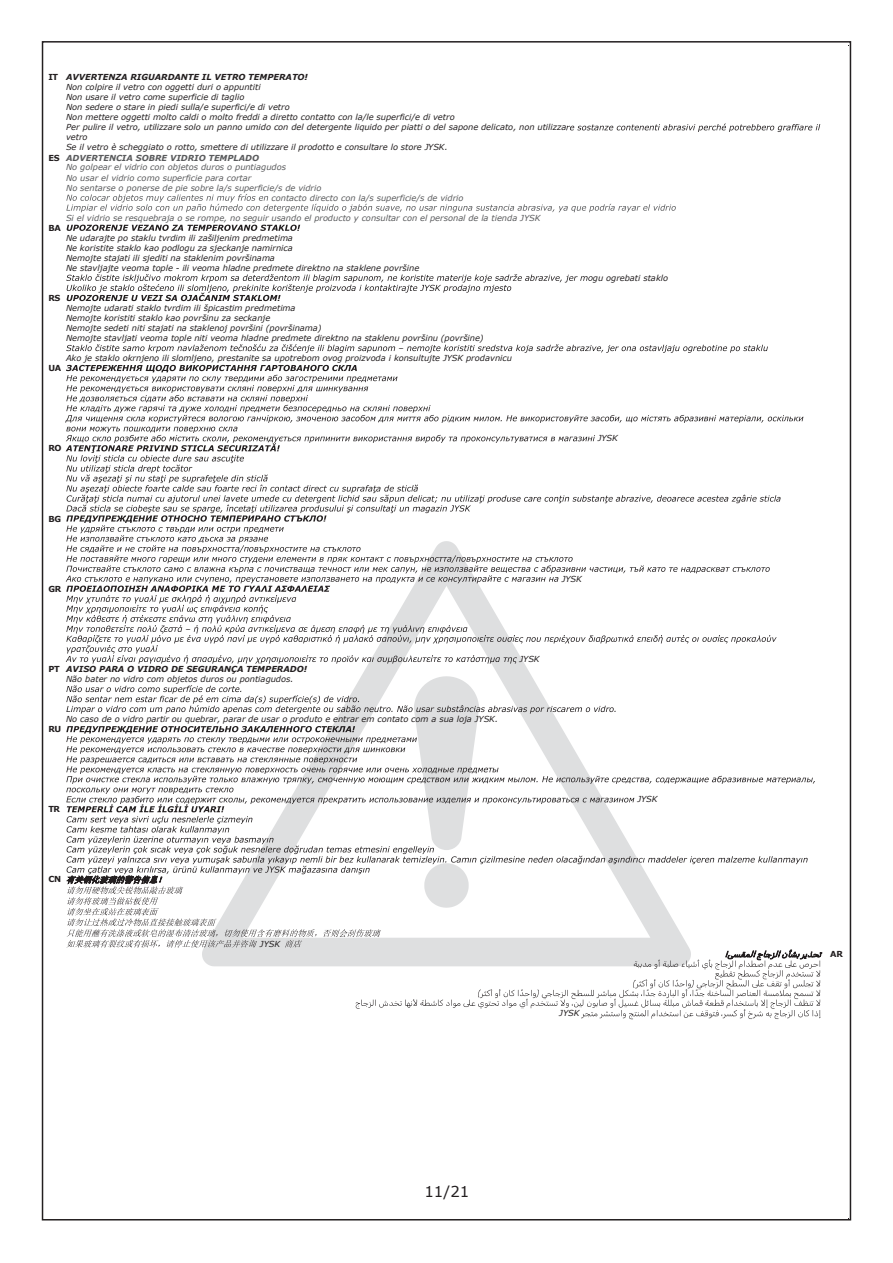
<style>
.page{position:relative;width:893px;height:1263px;background:#fff}
.page>*{position:absolute;margin:0;border:0;box-sizing:border-box;transform-origin:0 0}
.t1{font:15px "Verdana";color:#231f20}
.t2{font:italic 8.25px/10.1px "Verdana";color:#231f20}
.t3{font:italic 8.25px "Verdana";color:#5a5b5d}
.t4{font:italic 700 8.25px "Verdana";color:#231f20}
.t5{font:italic 700 8.25px "Verdana";color:#5a5b5d}
.t6{font:700 8.25px "Verdana";letter-spacing:-.045em;color:#231f20}
.s1{font-style:normal}
.s2{font-style:normal;color:#231f20}
.s3{font-weight:700;font-style:normal}
.s4{font-weight:700}
</style>
<div class="page">
<svg style="left:566px;top:124px;width:254px;height:8px"></svg>
<svg style="left:66px;top:194px;width:610px;height:18px"></svg>
<svg style="left:67px;top:225px;width:233px;height:6px"></svg>
<svg style="left:66px;top:274px;width:527px;height:27px"></svg>
<svg style="left:66px;top:344px;width:329px;height:9px"></svg>
<svg style="left:407px;top:344px;width:361px;height:9px"></svg>
<svg style="left:65px;top:365px;width:738px;height:299px"></svg>
<svg style="left:66px;top:676px;width:756px;height:343px"></svg>
<p class="t4" style="left:48px;top:72px;width:261px"><span class="s1">IT</span> AVVERTENZA RIGUARDANTE IL VETRO TEMPERATO!</p>
<p class="t2" style="left:66px;top:82px;width:196px">Non colpire il vetro con oggetti duri o appuntiti</p>
<p class="t2" style="left:66px;top:92px;width:180px">Non usare il vetro come superficie di taglio</p>
<p class="t2" style="left:66px;top:102px;width:225px">Non sedere o stare in piedi sulla/e superfici/e di vetro</p>
<p class="t2" style="left:66px;top:113px;width:390px">Non mettere oggetti molto caldi o molto freddi a diretto contatto con la/le superfici/e di vetro</p>
<p class="t2" style="left:66px;top:122px;width:502px">Per pulire il vetro, utilizzare solo un panno umido con del detergente liquido per piatti o del sapone delicato, non utilizza</p>
<p class="t2" style="left:66px;top:132px;width:23px">vetro</p>
<p class="t2" style="left:66px;top:143px;width:383px">Se il vetro è scheggiato o rotto, smettere di utilizzare il prodotto e consultare lo store JYSK.</p>
<p class="t5" style="left:49px;top:152px;width:212px"><span class="s2">ES</span> ADVERTENCIA SOBRE VIDRIO TEMPLADO</p>
<p class="t3" style="left:66px;top:162px;width:221px">No golpear el vidrio con objetos duros o puntiagudos</p>
<p class="t3" style="left:66px;top:172px;width:187px">No usar el vidrio como superficie para cortar</p>
<p class="t3" style="left:66px;top:182px;width:257px">No sentarse o ponerse de pie sobre la/s superficie/s de vidrio</p>
<p class="t3" style="left:271px;top:192px;width:194px">contacto directo con la/s superficie/s de vidrio</p>
<p class="t3" style="left:66px;top:212px;width:476px">Si el vidrio se resquebraja o se rompe, no seguir usando el producto y consultar con el personal de la tienda JYSK</p>
<p class="t6" style="left:49px;top:222px;width:14px">BA</p>
<p class="t2" style="left:66px;top:233px;width:355px">Ne udarajte po staklu tvrdim ili zašiljenim predmetima<br>Ne koristite staklo kao podlogu za sjeckanje namirnica<br>Nemojte stajati ili sjediti na staklenim površinama<br>Ne stavljajte veoma tople - ili veoma hladne predmete direktno na staklene površine</p>
<p class="t6" style="left:48px;top:293px;width:13px">RS</p>
<p class="t2" style="left:66px;top:303px;width:231px">Nemojte udarati staklo tvrdim ili špicastim predmetima</p>
<p class="t2" style="left:66px;top:313px;width:206px">Nemojte koristiti staklo kao površinu za seckanje</p>
<p class="t2" style="left:66px;top:323px;width:257px">Nemojte sedeti niti stajati na staklenoj površini (površinama)</p>
<p class="t2" style="left:66px;top:333px;width:419px">Nemojte stavljati veoma tople niti veoma hladne predmete direktno na staklenu površinu (površine)</p>
<p class="t2" style="left:399px;top:343px;width:7px">–</p>
<p class="t2" style="left:66px;top:353px;width:447px">Ako je staklo okrnjeno ili slomljeno, prestanite sa upotrebom ovog proizvoda i konsultujte JYSK prodavnicu</p>
<p class="t6" style="left:49px;top:363px;width:14px">UA</p>
<p class="t2" style="left:593px;top:273px;width:77px">gu ogrebati staklo</p>
<p class="t6" style="left:48px;top:443px;width:15px">RO</p>
<p class="t2" style="left:598px;top:433px;width:22px">JYSK</p>
<p class="t6" style="left:48px;top:513px;width:14px">BG</p>
<p class="t6" style="left:48px;top:583px;width:14px">GR</p>
<p class="t2" style="left:185px;top:624px;width:7px">–</p>
<p class="t2" style="left:48px;top:664px;width:260px;text-align:center"><span class="s3">PT</span> <span class="s4">AVISO PARA O VIDRO DE SEGURANÇA TEMPERADO!<br></span>Não bater no vidro com objetos duros ou pontiagudos.</p>
<p class="t2" style="left:66px;top:714px;width:433px">No caso de o vidro partir ou quebrar, parar de usar o produto e entrar em contato com a sua loja JYSK.</p>
<p class="t6" style="left:49px;top:724px;width:14px">RU</p>
<p class="t2" style="left:562px;top:574px;width:22px">JYSK</p>
<p class="t2" style="left:519px;top:654px;width:22px">JYSK</p>
<p class="t6" style="left:48px;top:804px;width:13px">TR</p>
<p class="t2" style="left:637px;top:794px;width:22px">JYSK</p>
<p class="t6" style="left:48px;top:874px;width:14px">CN</p>
<p class="t2" style="left:260px;top:939px;width:22px">JYSK</p>
<p class="t2" style="left:559px;top:1008px;width:22px">JYSK</p>
<h1 class="t1" style="left:424px;top:1182px;width:46px">11/21</h1>
<p class="t6" style="left:830px;top:949px;width:14px">AR</p>
</div>
